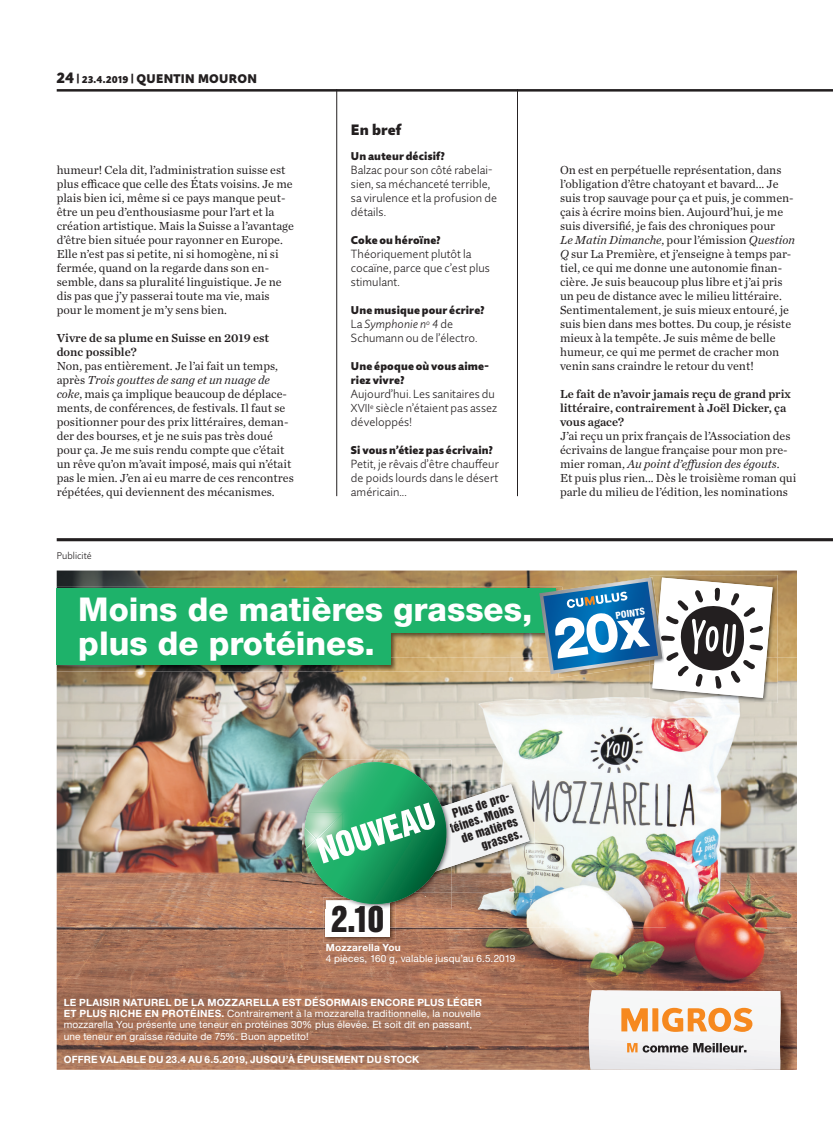
<style>
.page{position:relative;width:833px;height:1134px;background:#fff}
.page>*{position:absolute;margin:0;border:0;box-sizing:border-box;transform-origin:0 0}
.t1{font:800 32.88px/34px "Helvetica Neue LT Std";color:#fff}
.t2{font:32.5px "Helvetica Inserat LT Std";color:#231f20}
._164_TI_12_QS_x04{font:900 15px "Quire Sans Pro";letter-spacing:.01em;color:#231f20}
._300_Rubrik_Ausgabe{font:900 12.5px "Quire Sans Pro";letter-spacing:.025em;color:#231f20}
._221_LT_Antwort_CT_x{font:12.25px/14px "Chronicle Text G1";color:#231f20}
._220_LT_Frage_CT_x40{font:12.25px/14px "Chronicle Text G1 Semi";color:#231f20}
._252_LT_stumpf_QS_x0{font:300 11.75px/14px "Quire Sans Pro";letter-spacing:.005em;color:#231f20}
.t3{font:11.75px/13.2px "Helvetica Inserat LT Std";color:#231f20;text-align:right}
._252_LT_stumpf_QS_x0-2{font:900 11.25px/14px "Quire Sans Pro";letter-spacing:.015em;color:#231f20}
.t4{font:10px/11.2px "Helvetica Neue LT Std";letter-spacing:.015em;color:#fff}
.t5{font:700 10px "Helvetica Neue LT Std";letter-spacing:.02em;color:#fff}
._330_Fussnote_QS_x13{font:300 9.75px "Quire Sans Pro";color:#231f20}
.t6{font:800 condensed 9.75px "Helvetica Neue LT Std";color:#fff}
.s1{font-size:15px}
.s2{font-size:10.75px}
.s3{font-size:10px}
.s4{font-style:italic}
.s5{font-size:11.5px}
.s6{font-weight:700}
</style>
<div class="page">
<img style="left:57px;top:570px;width:740px;height:87px">
<img style="left:57px;top:928px;width:740px;height:142px">
<img style="left:57px;top:672px;width:260px;height:256px">
<img style="left:317px;top:672px;width:349px;height:101px">
<img style="left:754px;top:657px;width:43px;height:271px">
<img style="left:666px;top:703px;width:88px;height:225px">
<img style="left:529px;top:773px;width:138px;height:39px">
<img style="left:492px;top:812px;width:175px;height:116px">
<img style="left:317px;top:904px;width:175px;height:24px">
<img style="left:781px;top:990px;width:15px;height:80px">
<img style="left:323px;top:909px;width:72px;height:33px">
<div style="left:326px;top:900px;width:64px;height:37px;background:#fff"></div>
<img style="left:529px;top:782px;width:5px;height:111px">
<img style="left:302px;top:760px;width:149px;height:149px">
<img style="left:326px;top:904px;width:64px;height:5px">
<img style="left:332px;top:906px;width:51px;height:3px">
<img style="left:305px;top:762px;width:224px;height:142px">
<img style="left:57px;top:587px;width:482px;height:70px">
<img style="left:57px;top:657px;width:482px;height:15px">
<div style="left:57px;top:588px;width:499px;height:45px;background:#1eb26a"></div>
<div style="left:57px;top:623px;width:334px;height:42px;background:#1eb26a"></div>
<img style="left:650px;top:575px;width:127px;height:128px">
<svg style="left:588px;top:990px;width:193px;height:80px"></svg>
<hr style="left:336px;top:89px;width:1px;height:407px;background:#231f20">
<hr style="left:517px;top:89px;width:1px;height:407px;background:#231f20">
<hr style="left:57px;top:538px;width:776px;height:3px;background:#231f20">
<hr style="left:57px;top:89px;width:776px;height:3px;background:#231f20">
<svg style="left:539px;top:577px;width:233px;height:121px"></svg>
<p class="_300_Rubrik_Ausgabe" style="left:57px;top:71px;width:202px"><span class="s1">24</span> <span class="s2">|</span> <span class="s3">23.4.2019</span> <span class="s2">|</span> QUENTIN MOURON</p>
<p class="_221_LT_Antwort_CT_x" style="left:57px;top:162px;width:239px">humeur! Cela dit, l’administration suisse est plus efficace que celle des États voisins. Je me plais bien ici, même si ce pays manque peut&shy;être un peu d’enthousiasme pour l’art et la création artistique. Mais la Suisse a l’avantage d’être bien située pour rayonner en Europe.<br>Elle n’est pas si petite, ni si homogène, ni si fermée, quand on la regarde dans son en&shy;semble, dans sa pluralité linguistique. Je ne dis pas que j’y passerai toute ma vie, mais pour le moment je m’y sens bien.</p>
<p class="_220_LT_Frage_CT_x40" style="left:57px;top:330px;width:214px">Vivre de sa plume en Suisse en 2019 est donc possible?</p>
<p class="_221_LT_Antwort_CT_x" style="left:57px;top:358px;width:239px">Non, pas entièrement. Je l’ai fait un temps, après <span class="s4">Trois gouttes de sang et un nuage de coke</span>, mais ça implique beaucoup de déplace&shy;ments, de conférences, de festivals. Il faut se positionner pour des prix littéraires, deman&shy;der des bourses, et je ne suis pas très doué pour ça. Je me suis rendu compte que c’était un rêve qu’on m’avait imposé, mais qui n’était pas le mien. J’en ai eu marre de ces rencontres répétées, qui deviennent des mécanismes.</p>
<p class="_330_Fussnote_QS_x13" style="left:57px;top:550px;width:36px">Publicité</p>
<p class="_164_TI_12_QS_x04" style="left:351px;top:120px;width:52px">En bref</p>
<p class="_252_LT_stumpf_QS_x0-2" style="left:351px;top:149px;width:96px">Un auteur décisif?</p>
<p class="_252_LT_stumpf_QS_x0" style="left:351px;top:163px;width:148px">Balzac pour son côté rabelai&shy;sien, sa méchanceté terrible, sa virulence et la profusion de détails.</p>
<p class="_252_LT_stumpf_QS_x0-2" style="left:351px;top:233px;width:91px">Coke ou héroïne?</p>
<p class="_252_LT_stumpf_QS_x0" style="left:351px;top:247px;width:140px">Théoriquement plutôt la cocaïne, parce que c’est plus stimulant.</p>
<p class="_252_LT_stumpf_QS_x0-2" style="left:351px;top:303px;width:135px">Une musique pour écrire?</p>
<p class="_252_LT_stumpf_QS_x0" style="left:351px;top:317px;width:128px">La <span class="s4">Symphonie n</span><sup>o</sup> <span class="s4">4</span> de<br>Schumann ou de l’électro.</p>
<p class="_252_LT_stumpf_QS_x0-2" style="left:351px;top:359px;width:139px">Une époque où vous aime&shy;riez vivre?</p>
<p class="_252_LT_stumpf_QS_x0" style="left:351px;top:387px;width:148px">Aujourd’hui. Les sanitaires du<br><span class="s5">XVII</span><sup>e</sup> siècle n’étaient pas assez développés!</p>
<p class="_252_LT_stumpf_QS_x0-2" style="left:351px;top:443px;width:144px">Si vous n’étiez pas écrivain?</p>
<p class="_252_LT_stumpf_QS_x0" style="left:351px;top:457px;width:149px;text-align:justify">Petit, je rêvais d’être chauffeur de poids lourds dans le désert américain...</p>
<p class="_221_LT_Antwort_CT_x" style="left:560px;top:162px;width:236px">On est en perpétuelle représentation, dans l’obligation d’être chatoyant et bavard... Je suis trop sauvage pour ça et puis, je commen&shy;çais à écrire moins bien. Aujourd’hui, je me suis diversifié, je fais des chroniques pour<br><span class="s4">Le Matin Dimanche</span>, pour l’émission <span class="s4">Question Q</span> sur La Première, et j’enseigne à temps par&shy;tiel, ce qui me donne une autonomie finan&shy;cière. Je suis beaucoup plus libre et j’ai pris un peu de distance avec le milieu littéraire.<br>Sentimentalement, je suis mieux entouré, je suis bien dans mes bottes. Du coup, je résiste mieux à la tempête. Je suis même de belle humeur, ce qui me permet de cracher mon venin sans craindre le retour du vent!</p>
<p class="_220_LT_Frage_CT_x40" style="left:560px;top:386px;width:232px">Le fait de n’avoir jamais reçu de grand prix littéraire, contrairement à Joël Dicker, ça vous agace?</p>
<p class="_221_LT_Antwort_CT_x" style="left:560px;top:428px;width:238px">J’ai reçu un prix français de l’Association des écrivains de langue française pour mon pre&shy;mier roman, <span class="s4">Au point d’effusion des égouts</span>.<br>Et puis plus rien... Dès le troisième roman qui parle du milieu de l’édition, les nominations</p>
<p class="t1" style="left:78px;top:592px;width:455px">Moins de matières grasses, plus de protéines.</p>
<p class="t6" style="left:615px;top:609px;width:31px;rotate:-8deg">POINTS</p>
<p class="t2" style="left:331px;top:899px;width:54px">2.10</p>
<p class="t3" style="left:444px;top:810px;width:70px;rotate:-18deg">Plus de pro&shy;téines. Moins de matières grasses.</p>
<p class="t4" style="left:326px;top:941px;width:191px"><span class="s6">Mozzarella You<br></span>4 pièces, 160 g, valable jusqu’au 6.5.2019</p>
<p class="t4" style="left:64px;top:996px;width:420px"><span class="s6">LE PLAISIR NATUREL DE LA MOZZARELLA EST DÉSORMAIS ENCORE PLUS LÉGER ET PLUS RICHE EN PROTÉINES.</span> Contrairement à la mozzarella traditionnelle, la nouvelle mozzarella You présente une teneur en protéines 30% plus élevée. Et soit dit en passant, une teneur en graisse réduite de 75%. Buon appetito!</p>
<p class="t5" style="left:64px;top:1053px;width:357px">OFFRE VALABLE DU 23.4 AU 6.5.2019, JUSQU’À ÉPUISEMENT DU STOCK</p>
</div>
